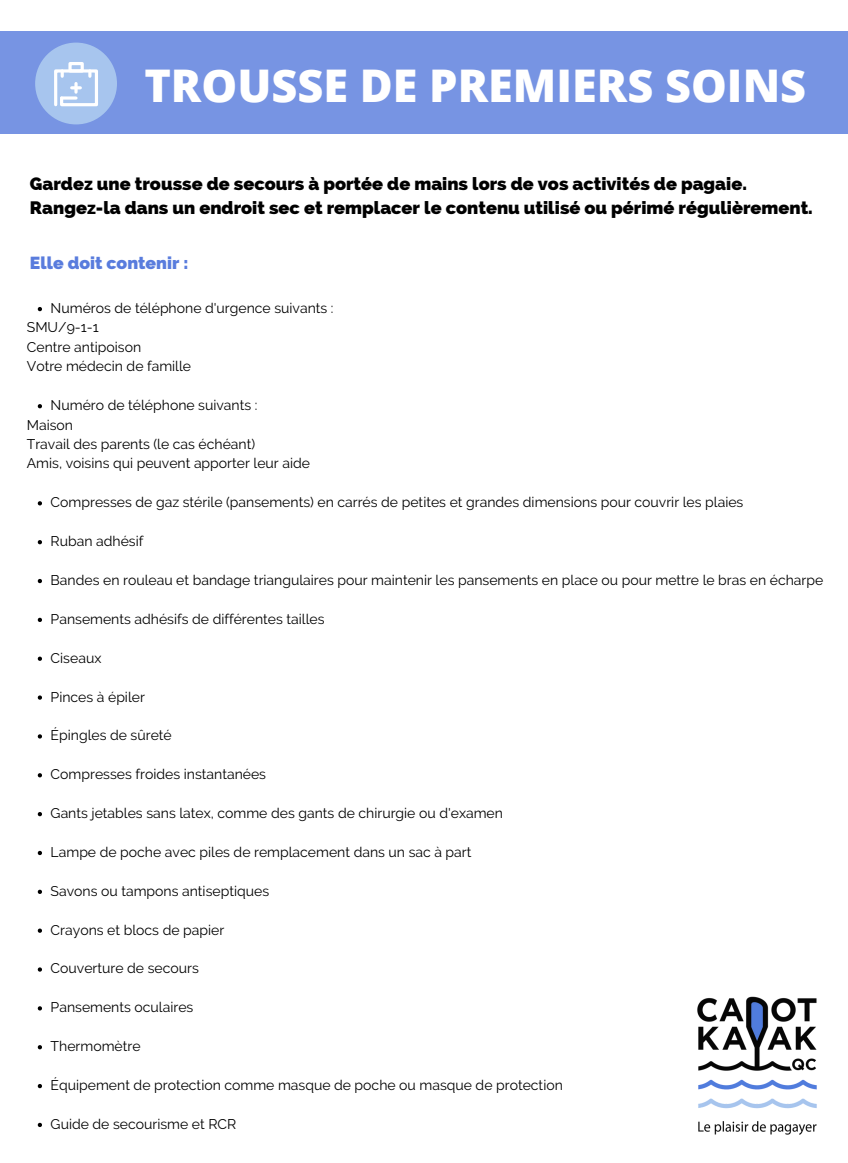
<style>
.page{position:relative;width:848px;height:1163px;background:#fff}
.page>*{position:absolute;margin:0;border:0;box-sizing:border-box;transform-origin:0 0}
.t1{font:800 45px "Open Sans";color:#fff}
.t2{font:800 18px "Raleway";color:#000}
.t3{font:800 17.5px "Raleway";color:#597cdd}
.t4{font:14px "Raleway";color:#000}
</style>
<div class="page">
<svg style="left:38px;top:307px;width:4px;height:4px"></svg>
<svg style="left:38px;top:404px;width:4px;height:4px"></svg>
<svg style="left:38px;top:501px;width:4px;height:4px"></svg>
<svg style="left:38px;top:540px;width:4px;height:4px"></svg>
<svg style="left:38px;top:579px;width:4px;height:4px"></svg>
<svg style="left:38px;top:618px;width:4px;height:4px"></svg>
<svg style="left:38px;top:656px;width:4px;height:5px"></svg>
<svg style="left:38px;top:695px;width:4px;height:4px"></svg>
<svg style="left:38px;top:734px;width:4px;height:4px"></svg>
<svg style="left:38px;top:773px;width:4px;height:4px"></svg>
<svg style="left:38px;top:812px;width:4px;height:4px"></svg>
<svg style="left:38px;top:851px;width:4px;height:4px"></svg>
<svg style="left:38px;top:889px;width:4px;height:5px"></svg>
<svg style="left:38px;top:928px;width:4px;height:4px"></svg>
<svg style="left:38px;top:967px;width:4px;height:4px"></svg>
<svg style="left:38px;top:1006px;width:4px;height:4px"></svg>
<svg style="left:38px;top:1045px;width:4px;height:4px"></svg>
<svg style="left:38px;top:1084px;width:4px;height:4px"></svg>
<svg style="left:38px;top:1122px;width:4px;height:5px"></svg>
<div style="left:0;top:31px;width:848px;height:103px;background:#7794e3"></div>
<div style="left:35px;top:43px;width:82px;height:81px;background:#a7c5ee;border-radius:50%"></div>
<div style="left:68px;top:62px;width:16px;height:11px;border:3px solid #fff"></div>
<svg style="left:54px;top:68px;width:44px;height:39px"></svg>
<img style="left:697px;top:996px;width:120px;height:139px">
<p class="t1" style="left:144px;top:54px;width:663px">TROUSSE DE PREMIERS SOINS</p>
<p class="t2" style="left:30px;top:173px;width:718px">Gardez une trousse de secours à portée de mains lors de vos activités de pagaie.</p>
<p class="t2" style="left:30px;top:197px;width:784px">Rangez-la dans un endroit sec et remplacer le contenu utilisé ou périmé régulièrement.</p>
<p class="t3" style="left:30px;top:252px;width:160px">Elle doit contenir :</p>
<p class="t4" style="left:51px;top:300px;width:284px">Numéros de téléphone d'urgence suivants :</p>
<p class="t4" style="left:27px;top:319px;width:73px">SMU/9-1-1</p>
<p class="t4" style="left:27px;top:339px;width:116px">Centre antipoison</p>
<p class="t4" style="left:27px;top:358px;width:166px">Votre médecin de famille</p>
<p class="t4" style="left:51px;top:397px;width:208px">Numéro de téléphone suivants :</p>
<p class="t4" style="left:27px;top:416px;width:48px">Maison</p>
<p class="t4" style="left:27px;top:436px;width:230px">Travail des parents (le cas échéant)</p>
<p class="t4" style="left:27px;top:455px;width:285px">Amis, voisins qui peuvent apporter leur aide</p>
<p class="t4" style="left:51px;top:494px;width:694px">Compresses de gaz stérile (pansements) en carrés de petites et grandes dimensions pour couvrir les plaies</p>
<p class="t4" style="left:51px;top:533px;width:94px">Ruban adhésif</p>
<p class="t4" style="left:51px;top:572px;width:774px">Bandes en rouleau et bandage triangulaires pour maintenir les pansements en place ou pour mettre le bras en écharpe</p>
<p class="t4" style="left:51px;top:610px;width:275px">Pansements adhésifs de différentes tailles</p>
<p class="t4" style="left:51px;top:649px;width:52px">Ciseaux</p>
<p class="t4" style="left:51px;top:688px;width:96px">Pinces à épiler</p>
<p class="t4" style="left:51px;top:727px;width:123px">Épingles de sûreté</p>
<p class="t4" style="left:51px;top:766px;width:217px">Compresses froides instantanées</p>
<p class="t4" style="left:51px;top:805px;width:454px">Gants jetables sans latex, comme des gants de chirurgie ou d'examen</p>
<p class="t4" style="left:51px;top:843px;width:422px">Lampe de poche avec piles de remplacement dans un sac à part</p>
<p class="t4" style="left:51px;top:882px;width:220px">Savons ou tampons antiseptiques</p>
<p class="t4" style="left:51px;top:921px;width:175px">Crayons et blocs de papier</p>
<p class="t4" style="left:51px;top:960px;width:150px">Couverture de secours</p>
<p class="t4" style="left:51px;top:999px;width:144px">Pansements oculaires</p>
<p class="t4" style="left:51px;top:1038px;width:91px">Thermomètre</p>
<p class="t4" style="left:51px;top:1076px;width:513px">Équipement de protection comme masque de poche ou masque de protection</p>
<p class="t4" style="left:51px;top:1115px;width:187px">Guide de secourisme et RCR</p>
</div>
